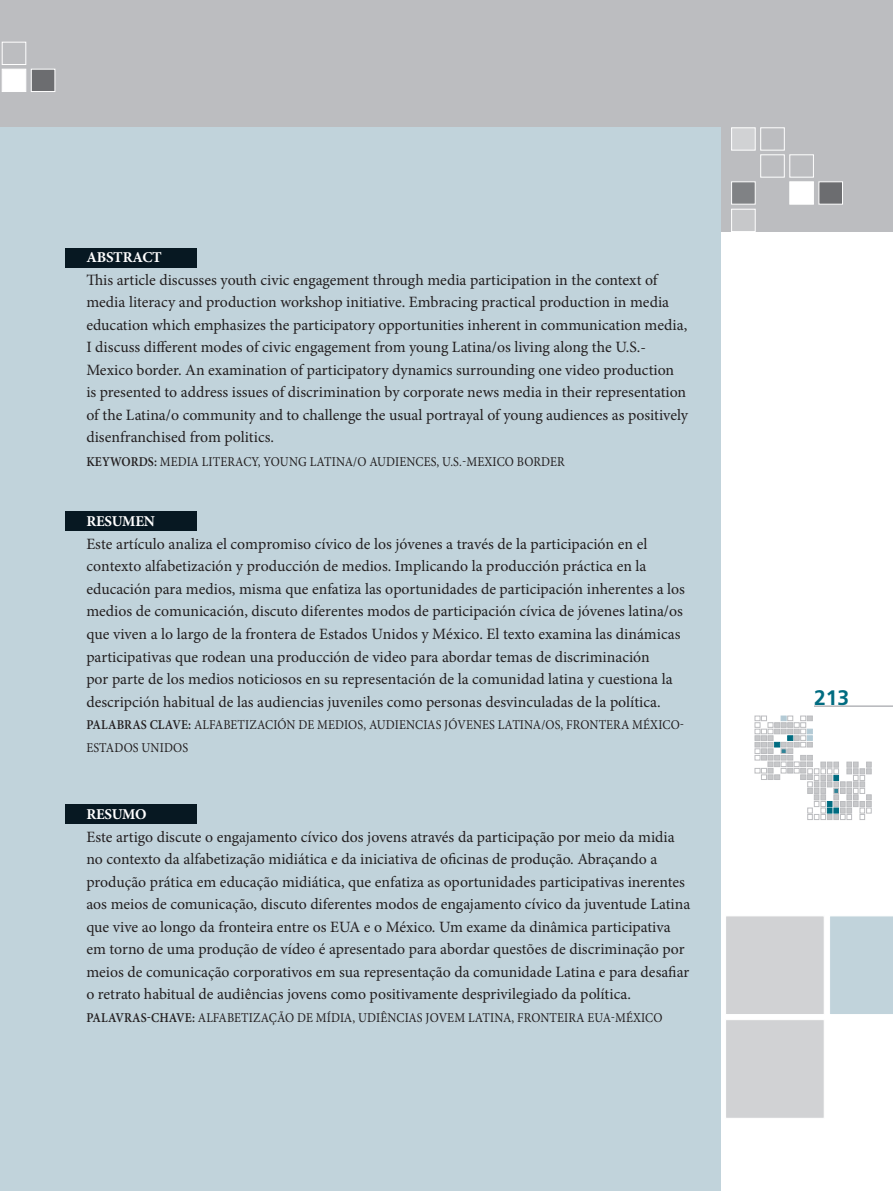
<style>
.page{position:relative;width:893px;height:1191px;background:#fff}
.page>*{position:absolute;margin:0;border:0;box-sizing:border-box;transform-origin:0 0}
.t1{font:700 21px "Frutiger";color:#006c81}
.t2{font:15.75px/22.5px "Minion Pro";color:#231f20}
.t3{font:700 15px "Minion Pro";letter-spacing:-.015em;color:#fff}
.t4{font:13.5px/22.5px "Minion Pro";letter-spacing:.01em;color:#231f20;scale:.9 1}
.s1{font-weight:600}
</style>
<div class="page">
<svg style="left:755px;top:716px;width:116px;height:103px"></svg>
<hr style="left:814px;top:706px;width:79px;height:1px;background:#b2b3b7">
<div style="left:0;top:0;width:893px;height:232px;background:#bcbdc0"></div>
<div style="left:725px;top:915px;width:100px;height:100px;background:#d1d2d4;border:1px solid #fff"></div>
<div style="left:830px;top:916px;width:63px;height:98px;background:#c1d3db"></div>
<div style="left:731px;top:182px;width:24px;height:22px;background:#808285"></div>
<div style="left:790px;top:182px;width:24px;height:22px;background:#fff"></div>
<div style="left:819px;top:182px;width:24px;height:22px;background:#6c6d70"></div>
<div style="left:760px;top:155px;width:24px;height:22px;border:1px solid #fff"></div>
<div style="left:790px;top:155px;width:24px;height:22px;border:1px solid #fff"></div>
<div style="left:731px;top:128px;width:24px;height:22px;background:#d1d2d4;border:1px solid #fff"></div>
<div style="left:760px;top:128px;width:24px;height:22px;border:1px solid #fff"></div>
<div style="left:731px;top:209px;width:24px;height:23px;background:#c7c8ca;border:1px solid #fff"></div>
<div style="left:2px;top:69px;width:24px;height:23px;background:#fff"></div>
<div style="left:31px;top:69px;width:24px;height:23px;background:#6c6d70;border:1px solid #fff"></div>
<div style="left:2px;top:42px;width:24px;height:23px;border:1px solid #fff"></div>
<div style="left:725px;top:1019px;width:100px;height:99px;background:#d1d2d4;border:1px solid #fff"></div>
<div style="left:0;top:128px;width:721px;height:1063px;background:#c1d3db"></div>
<div style="left:65px;top:248px;width:131px;height:20px;background:#071822"></div>
<div style="left:65px;top:511px;width:131px;height:19px;background:#071822"></div>
<div style="left:65px;top:804px;width:131px;height:19px;background:#071822"></div>
<p class="t3" style="left:86px;top:247px;width:77px">ABSTRACT</p>
<p class="t2" style="left:86px;top:269px;width:603px">This article discusses youth civic engagement through media participation in the context of media literacy and production workshop initiative. Embracing practical production in media education which emphasizes the participatory opportunities inherent in communication media, I discuss different modes of civic engagement from young Latina/os living along the U.S.- Mexico border. An examination of participatory dynamics surrounding one video production<br>is presented to address issues of discrimination by corporate news media in their representation of the Latina/o community and to challenge the usual portrayal of young audiences as positively disenfranchised from politics.</p>
<p class="t4" style="left:86px;top:451px;width:533px"><span class="s1">KEYWORDS:</span> MEDIA LITERACY, YOUNG LATINA/O AUDIENCES, U.S.-MEXICO BORDER</p>
<p class="t3" style="left:86px;top:511px;width:70px">RESUMEN</p>
<p class="t2" style="left:86px;top:533px;width:600px">Este artículo analiza el compromiso cívico de los jóvenes a través de la participación en el contexto alfabetización y producción de medios. Implicando la producción práctica en la educación para medios, misma que enfatiza las oportunidades de participación inherentes a los medios de comunicación, discuto diferentes modos de participación cívica de jóvenes latina/os que viven a lo largo de la frontera de Estados Unidos y México. El texto examina las dinámicas participativas que rodean una producción de video para abordar temas de discriminación<br>por parte de los medios noticiosos en su representación de la comunidad latina y cuestiona la descripción habitual de las audiencias juveniles como personas desvinculadas de la política.</p>
<p class="t4" style="left:86px;top:713px;width:666px"><span class="s1">PALABRAS CLAVE:</span> ALFABETIZACIÓN DE MEDIOS, AUDIENCIAS JÓVENES LATINA/OS, FRONTERA MÉXICO-<br>ESTADOS UNIDOS</p>
<p class="t3" style="left:86px;top:803px;width:62px">RESUMO</p>
<p class="t2" style="left:86px;top:825px;width:605px">Este artigo discute o engajamento cívico dos jovens através da participação por meio da midia no contexto da alfabetização midiática e da iniciativa de oficinas de produção. Abraçando a produção prática em educação midiática, que enfatiza as oportunidades participativas inerentes aos meios de comunicação, discuto diferentes modos de engajamento cívico da juventude Latina que vive ao longo da fronteira entre os EUA e o México. Um exame da dinâmica participativa em torno de uma produção de vídeo é apresentado para abordar questões de discriminação por meios de comunicação corporativos em sua representação da comunidade Latina e para desafiar o retrato habitual de audiências jovens como positivamente desprivilegiado da política.</p>
<p class="t4" style="left:86px;top:1006px;width:642px"><span class="s1">PALAVRAS-CHAVE:</span> ALFABETIZAÇÃO DE MÍDIA, UDIÊNCIAS JOVEM LATINA, FRONTEIRA EUA-MÉXICO</p>
<h1 class="t1" style="left:814px;top:685px;width:37px">213</h1>
</div>
